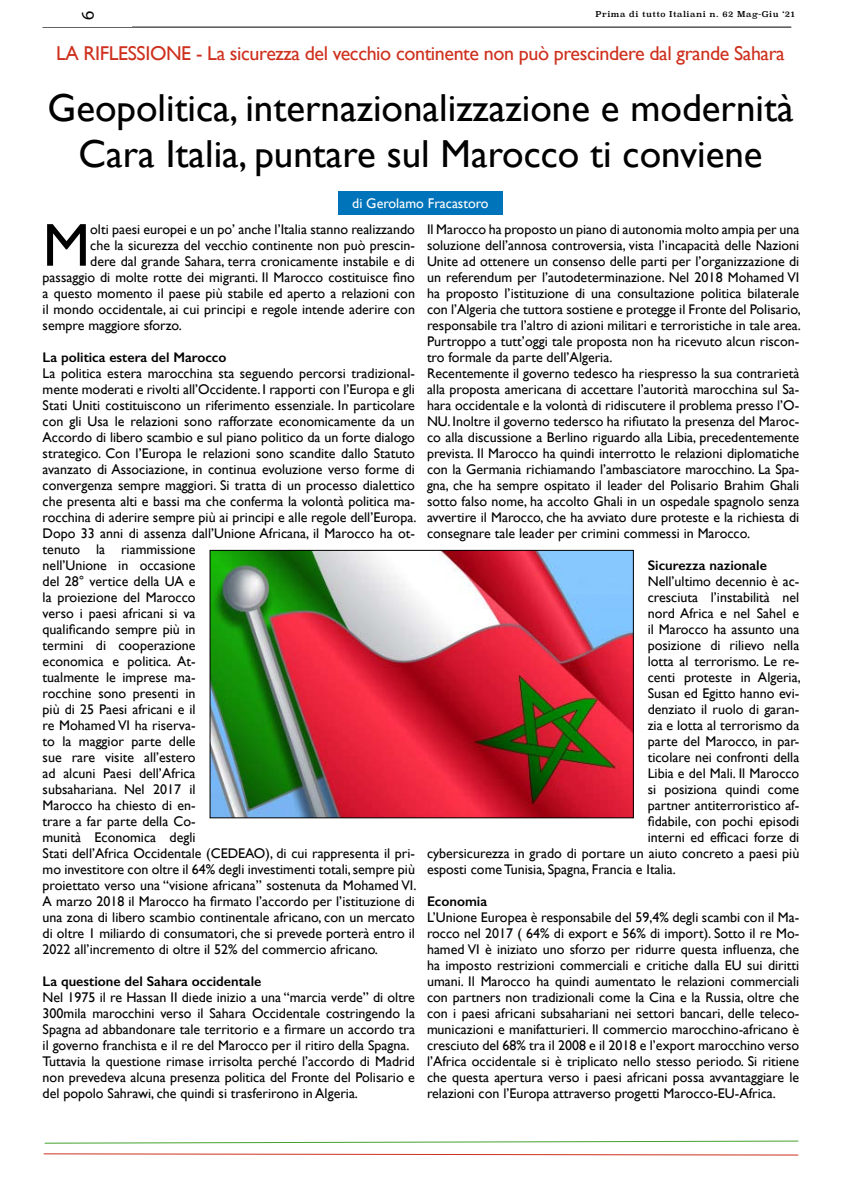
<style>
.page{position:relative;width:842px;height:1191px;background:#fff}
.page>*{position:absolute;margin:0;border:0;box-sizing:border-box;transform-origin:0 0}
.t1{font:60.9px "Gill Sans";color:#000}
.t2{font:39px/46px "Gill Sans";color:#000;text-align:center}
.t3{font:20px "Gill Sans";letter-spacing:-.02em;color:#ce301d}
.t4{font:18px "Myriad Pro";color:#000}
.t5{font:14px/16px "Gill Sans";color:#000}
.t6{font:600 14px "Gill Sans";color:#000}
.t7{font:14px "Gill Sans";color:#fff}
.t8{font:8px "Superclarendon";letter-spacing:.06em;color:#000}
</style>
<div class="page">
<hr style="left:43px;top:27px;width:748px;height:1px;background:#000">
<svg style="left:44px;top:1140px;width:755px;height:4px"></svg>
<svg style="left:43px;top:1153px;width:756px;height:3px"></svg>
<div style="left:338px;top:191px;width:165px;height:24px;background:#0074bb"></div>
<img style="left:212px;top:552px;width:420px;height:264px">
<div style="left:210px;top:550px;width:424px;height:268px;border:1px solid #000"></div>
<p class="t4" style="left:77px;top:20px;width:11px;rotate:-90deg">6</p>
<p class="t8" style="left:596px;top:9px;width:200px">Prima di tutto Italiani n. 62 Mag-Giu ‘21</p>
<h3 class="t3" style="left:56px;top:42px;width:730px">LA RIFLESSIONE - La sicurezza del vecchio continente non può prescindere dal grande Sahara</h3>
<h2 class="t2" style="left:47px;top:85px;width:748px">Geopolitica, internazionalizzazione e modernità<br>Cara Italia, puntare sul Marocco ti conviene</h2>
<p class="t7" style="left:352px;top:195px;width:138px">di Gerolamo Fracastoro</p>
<h1 class="t1" style="left:43px;top:209px;width:49px">M</h1>
<p class="t5" style="left:90px;top:221px;width:326px">olti paesi europei e un po’ anche l’Italia stanno realizzando</p>
<p class="t5" style="left:90px;top:237px;width:326px">che la sicurezza del vecchio continente non può prescin-</p>
<p class="t5" style="left:90px;top:253px;width:326px">dere dal grande Sahara, terra cronicamente instabile e di</p>
<p class="t5" style="left:43px;top:269px;width:374px">passaggio di molte rotte dei migranti. Il Marocco costituisce fino</p>
<p class="t5" style="left:43px;top:285px;width:374px">a questo momento il paese più stabile ed aperto a relazioni con</p>
<p class="t5" style="left:43px;top:301px;width:374px">il mondo occidentale, ai cui principi e regole intende aderire con</p>
<p class="t5" style="left:43px;top:317px;width:141px">sempre maggiore sforzo.</p>
<p class="t6" style="left:43px;top:348px;width:185px">La politica estera del Marocco</p>
<p class="t5" style="left:43px;top:365px;width:375px">La politica estera marocchina sta seguendo percorsi tradizional&shy;mente moderati e rivolti all’Occidente. I rapporti con l’Europa e gli Stati Uniti costituiscono un riferimento essenziale. In particolare con gli Usa le relazioni sono rafforzate economicamente da un Accordo di libero scambio e sul piano politico da un forte dialogo strategico. Con l’Europa le relazioni sono scandite dallo Statuto avanzato di Associazione, in continua evoluzione verso forme di convergenza sempre maggiori. Si tratta di un processo dialettico che presenta alti e bassi ma che conferma la volontà politica ma&shy;rocchina di aderire sempre più ai principi e alle regole dell’Europa.<br>Dopo 33 anni di assenza dall’Unione Africana, il Marocco ha ot&shy;tenuto la riammissione<br>nell’Unione in occasione<br>del 28° vertice della UA e<br>la proiezione del Marocco<br>verso i paesi africani si va<br>qualificando sempre più in<br>termini di cooperazione<br>economica e politica. At-<br>tualmente le imprese ma-<br>rocchine sono presenti in<br>più di 25 Paesi africani e il<br>re Mohamed VI ha riserva-<br>to la maggior parte delle<br>sue rare visite all’estero<br>ad alcuni Paesi dell’Africa<br>subsahariana. Nel 2017 il<br>Marocco ha chiesto di en-<br>trare a far parte della Co-<br>munità Economica degli<br>Stati dell’Africa Occidentale (CEDEAO), di cui rappresenta il pri&shy;mo investitore con oltre il 64% degli investimenti totali, sempre più proiettato verso una “visione africana” sostenuta da Mohamed VI.<br>A marzo 2018 il Marocco ha firmato l’accordo per l’istituzione di una zona di libero scambio continentale africano, con un mercato di oltre 1 miliardo di consumatori, che si prevede porterà entro il 2022 all’incremento di oltre il 52% del commercio africano.</p>
<p class="t6" style="left:43px;top:973px;width:220px">La questione del Sahara occidentale</p>
<p class="t5" style="left:43px;top:989px;width:374px">Nel 1975 il re Hassan II diede inizio a una “marcia verde” di oltre 300mila marocchini verso il Sahara Occidentale costringendo la Spagna ad abbandonare tale territorio e a firmare un accordo tra il governo franchista e il re del Marocco per il ritiro della Spagna.<br>Tuttavia la questione rimase irrisolta perché l’accordo di Madrid non prevedeva alcuna presenza politica del Fronte del Polisario e del popolo Sahrawi, che quindi si trasferirono in Algeria.</p>
<p class="t5" style="left:427px;top:221px;width:375px">Il Marocco ha proposto un piano di autonomia molto ampia per una soluzione dell’annosa controversia, vista l’incapacità delle Nazioni Unite ad ottenere un consenso delle parti per l’organizzazione di un referendum per l’autodeterminazione. Nel 2018 Mohamed VI ha proposto l’istituzione di una consultazione politica bilaterale con l’Algeria che tuttora sostiene e protegge il Fronte del Polisario, responsabile tra l’altro di azioni militari e terroristiche in tale area.<br>Purtroppo a tutt’oggi tale proposta non ha ricevuto alcun riscon&shy;tro formale da parte dell’Algeria.<br>Recentemente il governo tedesco ha riespresso la sua contrarietà alla proposta americana di accettare l’autorità marocchina sul Sa&shy;hara occidentale e la volontà di ridiscutere il problema presso l’O-NU. Inoltre il governo tedersco ha rifiutato la presenza del Maroc&shy;co alla discussione a Berlino riguardo alla Libia, precedentemente prevista. Il Marocco ha quindi interrotto le relazioni diplomatiche con la Germania richiamando l’ambasciatore marocchino. La Spa&shy;gna, che ha sempre ospitato il leader del Polisario Brahim Ghali sotto falso nome, ha accolto Ghali in un ospedale spagnolo senza avvertire il Marocco, che ha avviato dure proteste e la richiesta di consegnare tale leader per crimini commessi in Marocco.</p>
<p class="t6" style="left:648px;top:557px;width:121px">Sicurezza nazionale</p>
<p class="t5" style="left:648px;top:573px;width:153px">Nell’ultimo decennio è ac-</p>
<p class="t5" style="left:648px;top:589px;width:153px">cresciuta l’instabilità nel</p>
<p class="t5" style="left:648px;top:605px;width:153px">nord Africa e nel Sahel e</p>
<p class="t5" style="left:648px;top:621px;width:153px">il Marocco ha assunto una</p>
<p class="t5" style="left:648px;top:637px;width:153px">posizione di rilievo nella</p>
<p class="t5" style="left:648px;top:653px;width:153px">lotta al terrorismo. Le re-</p>
<p class="t5" style="left:648px;top:669px;width:154px">centi proteste in Algeria,</p>
<p class="t5" style="left:648px;top:685px;width:153px">Susan ed Egitto hanno evi-</p>
<p class="t5" style="left:648px;top:701px;width:153px">denziato il ruolo di garan-</p>
<p class="t5" style="left:648px;top:717px;width:153px">zia e lotta al terrorismo da</p>
<p class="t5" style="left:648px;top:733px;width:153px">parte del Marocco, in par-</p>
<p class="t5" style="left:648px;top:749px;width:153px">ticolare nei confronti della</p>
<p class="t5" style="left:648px;top:765px;width:153px">Libia e del Mali. Il Marocco</p>
<p class="t5" style="left:648px;top:781px;width:153px">si posiziona quindi come</p>
<p class="t5" style="left:648px;top:797px;width:153px">partner antiterroristico af-</p>
<p class="t5" style="left:648px;top:813px;width:153px">fidabile, con pochi episodi</p>
<p class="t5" style="left:648px;top:829px;width:153px">interni ed efficaci forze di</p>
<p class="t5" style="left:427px;top:845px;width:374px">cybersicurezza in grado di portare un aiuto concreto a paesi più</p>
<p class="t5" style="left:427px;top:861px;width:250px">esposti come Tunisia, Spagna, Francia e Italia.</p>
<p class="t6" style="left:427px;top:893px;width:62px">Economia</p>
<p class="t5" style="left:427px;top:909px;width:374px;text-align:justify">L’Unione Europea è responsabile del 59,4% degli scambi con il Ma&shy;rocco nel 2017 ( 64% di export e 56% di import). Sotto il re Mo&shy;hamed VI è iniziato uno sforzo per ridurre questa influenza, che ha imposto restrizioni commerciali e critiche dalla EU sui diritti umani. Il Marocco ha quindi aumentato le relazioni commerciali con partners non tradizionali come la Cina e la Russia, oltre che con i paesi africani subsahariani nei settori bancari, delle teleco&shy;municazioni e manifatturieri. Il commercio marocchino-africano è cresciuto del 68% tra il 2008 e il 2018 e l’export marocchino verso l’Africa occidentale si è triplicato nello stesso periodo. Si ritiene che questa apertura verso i paesi africani possa avvantaggiare le relazioni con l’Europa attraverso progetti Marocco-EU-Africa.</p>
</div>
